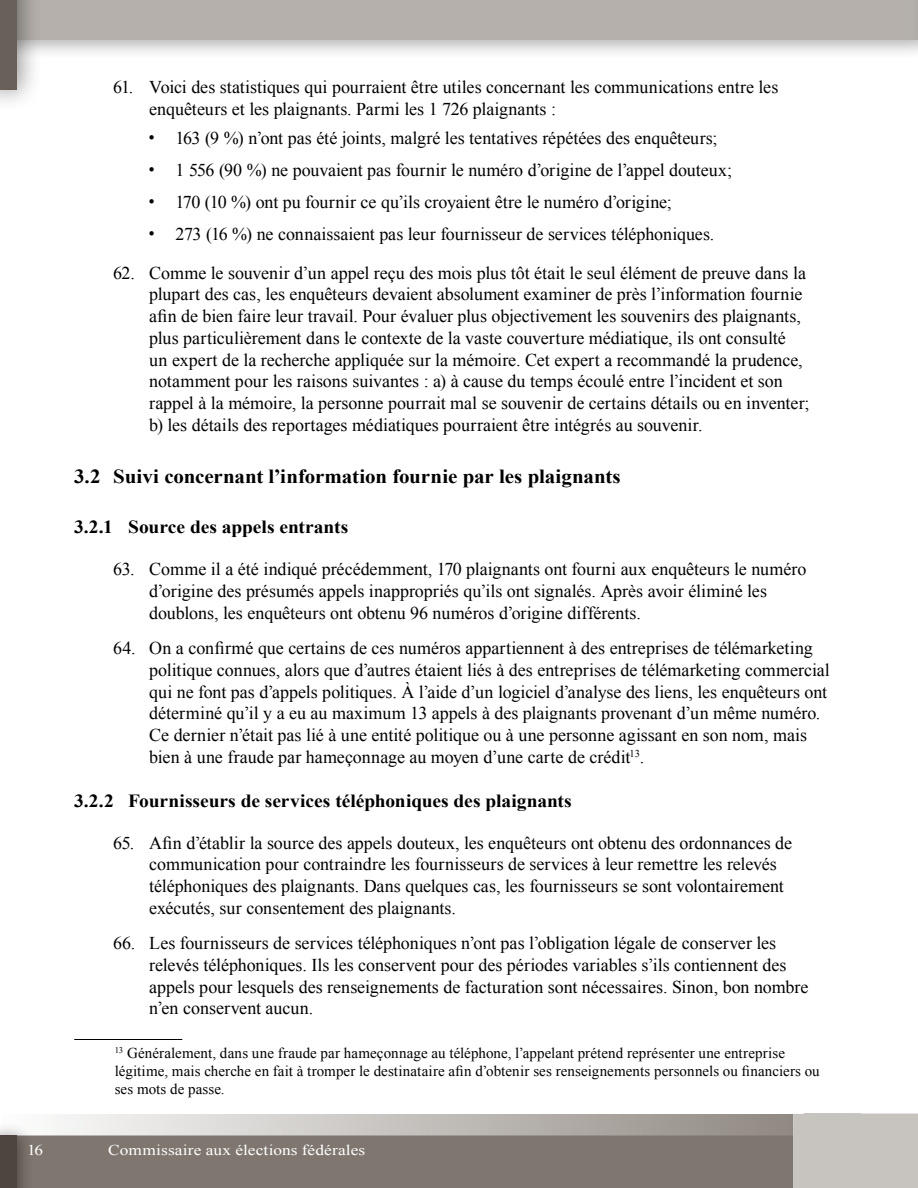
<style>
.page{position:relative;width:918px;height:1188px;background:#fff}
.page>*{position:absolute;margin:0;border:0;box-sizing:border-box;transform-origin:0 0}
.H2_Alphabet_bullet{font:700 19.95px "Times New Roman";letter-spacing:-.005em;color:#000;scale:1.05 1}
.H3_good{font:700 18.6px "Times New Roman";letter-spacing:-.005em;color:#000;scale:1.05 1}
.t1{font:18px/21.8px "Times New Roman";color:#000}
.footnote_1{font:15px/18px "Times New Roman";letter-spacing:.005em;color:#000}
.t2{font:15px "Times New Roman";letter-spacing:.005em;color:#fff;scale:1.16 1}
.s1{font-family:"Bliss";font-size:21px}
</style>
<div class="page">
<div style="left:35px;top:1136px;width:759px;height:52px;background:#7f776f"></div>
<div style="left:0;top:0;width:918px;height:61px;background:#000;opacity:.5"></div>
<div style="left:0;top:0;width:918px;height:40px;background:#b5b0ab"></div>
<div style="left:0;top:0;width:43px;height:112px;background:#000;opacity:.45"></div>
<div style="left:0;top:0;width:16px;height:90px;background:#69605a"></div>
<div style="left:0;top:1121px;width:35px;height:67px;background:#000;opacity:.4"></div>
<div style="left:0;top:1135px;width:17px;height:53px;background:#4e4540"></div>
<svg style="left:1px;top:1114px;width:793px;height:22px;background:#c4c1bd"></svg>
<div style="left:794px;top:1113px;width:124px;height:75px;background:#c7c4c0"></div>
<hr style="left:74px;top:1039px;width:108px;height:1px;background:#000">
<p class="t1" style="left:149px;top:76px;width:631px;text-indent:-36px">61. Voici des statistiques qui pourraient être utiles concernant les communications entre les enquêteurs et les plaignants. Parmi les 1 726 plaignants :</p>
<p class="t1" style="left:148px;top:127px;width:570px"><span class="s1">•</span> 163 (9 %) n’ont pas été joints, malgré les tentatives répétées des enquêteurs;</p>
<p class="t1" style="left:148px;top:159px;width:585px"><span class="s1">•</span> 1 556 (90 %) ne pouvaient pas fournir le numéro d’origine de l’appel douteux;</p>
<p class="t1" style="left:148px;top:191px;width:525px"><span class="s1">•</span> 170 (10 %) ont pu fournir ce qu’ils croyaient être le numéro d’origine;</p>
<p class="t1" style="left:148px;top:223px;width:567px"><span class="s1">•</span> 273 (16 %) ne connaissaient pas leur fournisseur de services téléphoniques.</p>
<p class="t1" style="left:149px;top:261px;width:662px;text-indent:-36px">62. Comme le souvenir d’un appel reçu des mois plus tôt était le seul élément de preuve dans la plupart des cas, les enquêteurs devaient absolument examiner de près l’information fournie afin de bien faire leur travail. Pour évaluer plus objectivement les souvenirs des plaignants, plus particulièrement dans le contexte de la vaste couverture médiatique, ils ont consulté<br>un expert de la recherche appliquée sur la mémoire. Cet expert a recommandé la prudence, notamment pour les raisons suivantes : a) à cause du temps écoulé entre l’incident et son rappel à la mémoire, la personne pourrait mal se souvenir de certains détails ou en inventer; b) les détails des reportages médiatiques pourraient être intégrés au souvenir.</p>
<p class="H2_Alphabet_bullet" style="left:74px;top:463px;width:522px">3.2 Suivi concernant l’information fournie par les plaignants</p>
<p class="H3_good" style="left:74px;top:514px;width:263px">3.2.1 Source des appels entrants</p>
<p class="t1" style="left:149px;top:558px;width:659px;text-indent:-36px">63. Comme il a été indiqué précédemment, 170 plaignants ont fourni aux enquêteurs le numéro d’origine des présumés appels inappropriés qu’ils ont signalés. Après avoir éliminé les doublons, les enquêteurs ont obtenu 96 numéros d’origine différents.</p>
<p class="t1" style="left:149px;top:637px;width:682px;text-indent:-36px">64. On a confirmé que certains de ces numéros appartiennent à des entreprises de télémarketing politique connues, alors que d’autres étaient liés à des entreprises de télémarketing commercial qui ne font pas d’appels politiques. À l’aide d’un logiciel d’analyse des liens, les enquêteurs ont déterminé qu’il y a eu au maximum 13 appels à des plaignants provenant d’un même numéro.<br>Ce dernier n’était pas lié à une entité politique ou à une personne agissant en son nom, mais bien à une fraude par hameçonnage au moyen d’une carte de crédit<sup>13</sup>.</p>
<p class="H3_good" style="left:74px;top:787px;width:475px">3.2.2 Fournisseurs de services téléphoniques des plaignants</p>
<p class="t1" style="left:149px;top:831px;width:644px;text-indent:-36px">65. Afin d’établir la source des appels douteux, les enquêteurs ont obtenu des ordonnances de communication pour contraindre les fournisseurs de services à leur remettre les relevés téléphoniques des plaignants. Dans quelques cas, les fournisseurs se sont volontairement exécutés, sur consentement des plaignants.</p>
<p class="t1" style="left:149px;top:932px;width:661px;text-indent:-36px">66. Les fournisseurs de services téléphoniques n’ont pas l’obligation légale de conserver les relevés téléphoniques. Ils les conservent pour des périodes variables s’ils contiennent des appels pour lesquels des renseignements de facturation sont nécessaires. Sinon, bon nombre n’en conservent aucun.</p>
<p class="footnote_1" style="left:115px;top:1043px;width:707px"><sup>13</sup> Généralement, dans une fraude par hameçonnage au téléphone, l’appelant prétend représenter une entreprise légitime, mais cherche en fait à tromper le destinataire afin d’obtenir ses renseignements personnels ou financiers ou ses mots de passe.</p>
<p class="t2" style="left:27px;top:1140px;width:15px">16</p>
<p class="t2" style="left:108px;top:1140px;width:223px">Commissaire aux élections fédérales</p>
</div>
